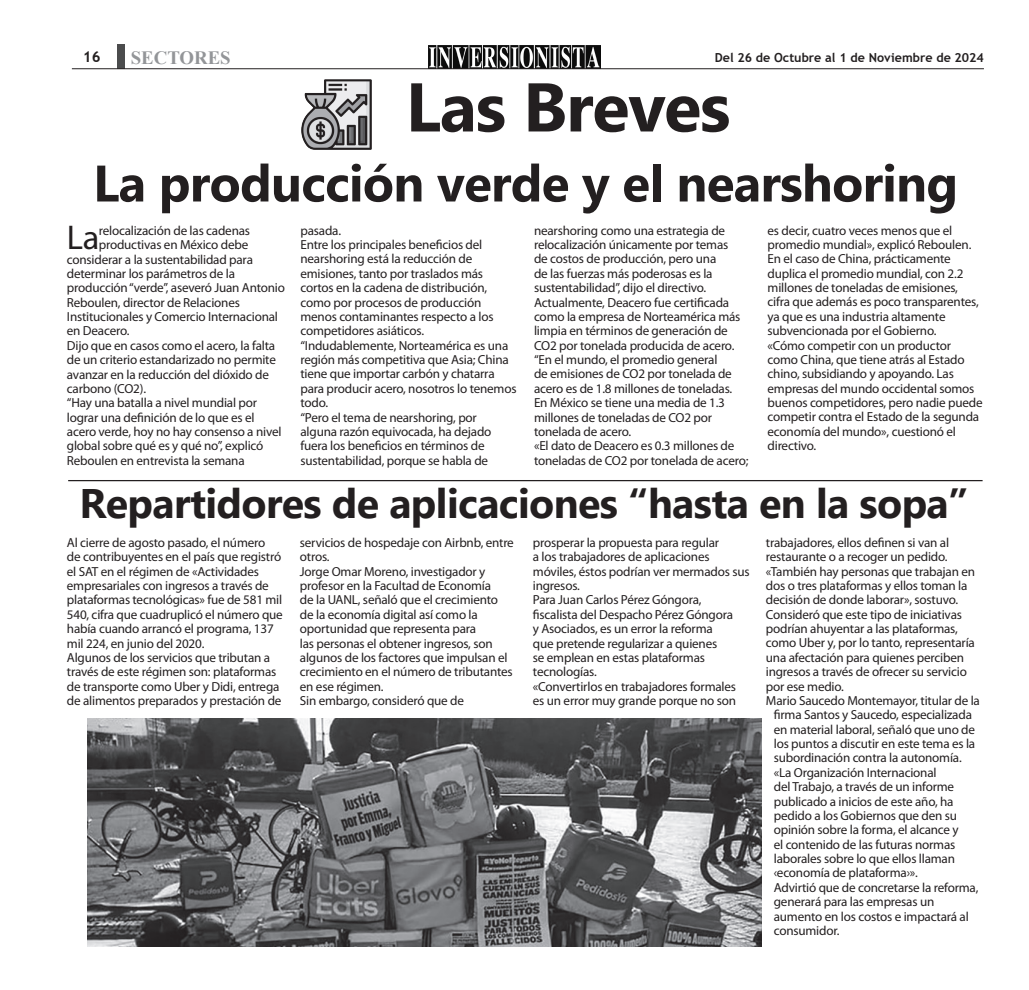
<style>
.page{position:relative;width:1029px;height:990px;background:#fff}
.page>*{position:absolute;margin:0;border:0;box-sizing:border-box;transform-origin:0 0}
.t1{font:700 68.75px "Segoe UI";letter-spacing:-.015em;color:#231f20}
.t2{font:700 51.25px "Segoe UI";letter-spacing:-.015em;color:#231f20}
.t3{font:700 41.25px "Segoe UI";letter-spacing:-.015em;color:#231f20}
.t4{font:34.5px "Myriad Pro";color:#231f20}
.t5{font:700 18.75px "Times New Roman";color:#939598}
.t6{font:700 15px "Trebuchet MS";color:#231f20}
.t7{font:13.12px/14.4px "Myriad Pro";letter-spacing:-.015em;color:#231f20}
.t8{font:700 12.5px "Trebuchet MS";color:#231f20}
</style>
<div class="page">
<div style="left:117px;top:44px;width:7px;height:25px;background:#4b4c4d"></div>
<img style="left:428px;top:46px;width:172px;height:22px">
<hr style="left:72px;top:68px;width:911px;height:1px;background:#231f20">
<img style="left:301px;top:79px;width:71px;height:71px">
<hr style="left:68px;top:480px;width:914px;height:1px;background:#231f20">
<img style="left:87px;top:719px;width:674px;height:227px">
<p class="t6" style="left:83px;top:47px;width:19px">16</p>
<h3 class="t5" style="left:131px;top:44px;width:101px">SECTORES</h3>
<p class="t8" style="left:714px;top:49px;width:270px">Del 26 de Octubre al 1 de Noviembre de 2024</p>
<h1 class="t1" style="left:405px;top:42px;width:326px">Las Breves</h1>
<h2 class="t2" style="left:93px;top:135px;width:866px">La producción verde y el nearshoring</h2>
<h3 class="t4" style="left:67px;top:216px;width:34px">La</h3>
<p class="t7" style="left:99px;top:223px;width:153px">relocalización de las cadenas</p>
<p class="t7" style="left:99px;top:237px;width:151px">productivas en México debe</p>
<p class="t7" style="left:67px;top:252px;width:187px">considerar a la sustentabilidad para</p>
<p class="t7" style="left:67px;top:266px;width:169px">determinar los parámetros de la</p>
<p class="t7" style="left:67px;top:280px;width:219px">producción “verde”, aseveró Juan Antonio</p>
<p class="t7" style="left:67px;top:295px;width:174px">Reboulen, director de Relaciones</p>
<p class="t7" style="left:67px;top:309px;width:212px">Institucionales y Comercio Internacional</p>
<p class="t7" style="left:67px;top:324px;width:64px">en Deacero.</p>
<p class="t7" style="left:67px;top:338px;width:210px">Dijo que en casos como el acero, la falta</p>
<p class="t7" style="left:67px;top:352px;width:210px">de un criterio estandarizado no permite</p>
<p class="t7" style="left:67px;top:367px;width:203px">avanzar en la reducción del dióxido de</p>
<p class="t7" style="left:67px;top:381px;width:81px">carbono (CO2).</p>
<p class="t7" style="left:67px;top:395px;width:192px">“Hay una batalla a nivel mundial por</p>
<p class="t7" style="left:67px;top:410px;width:189px">lograr una definición de lo que es el</p>
<p class="t7" style="left:67px;top:424px;width:216px">acero verde, hoy no hay consenso a nivel</p>
<p class="t7" style="left:67px;top:439px;width:198px">global sobre qué es y qué no”, explicó</p>
<p class="t7" style="left:67px;top:453px;width:179px">Reboulen en entrevista la semana</p>
<p class="t7" style="left:300px;top:223px;width:217px">pasada.<br>Entre los principales beneficios del nearshoring está la reducción de emisiones, tanto por traslados más cortos en la cadena de distribución, como por procesos de producción menos contaminantes respecto a los competidores asiáticos. “Indudablemente, Norteamérica es una región más competitiva que Asia; China tiene que importar carbón y chatarra para producir acero, nosotros lo tenemos todo.<br>“Pero el tema de nearshoring, por alguna razón equivocada, ha dejado fuera los beneficios en términos de sustentabilidad, porque se habla de</p>
<p class="t7" style="left:534px;top:223px;width:216px">nearshoring como una estrategia de relocalización únicamente por temas<br>de costos de producción, pero una<br>de las fuerzas más poderosas es la sustentabilidad”, dijo el directivo.<br>Actualmente, Deacero fue certificada como la empresa de Norteamérica más limpia en términos de generación de CO2 por tonelada producida de acero. “En el mundo, el promedio general<br>de emisiones de CO2 por tonelada de acero es de 1.8 millones de toneladas.<br>En México se tiene una media de 1.3 millones de toneladas de CO2 por tonelada de acero.<br>«El dato de Deacero es 0.3 millones de toneladas de CO2 por tonelada de acero;</p>
<p class="t7" style="left:767px;top:223px;width:216px">es decir, cuatro veces menos que el promedio mundial», explicó Reboulen.<br>En el caso de China, prácticamente duplica el promedio mundial, con 2.2 millones de toneladas de emisiones, cifra que además es poco transparentes, ya que es una industria altamente subvencionada por el Gobierno.<br>«Cómo competir con un productor como China, que tiene atrás al Estado chino, subsidiando y apoyando. Las empresas del mundo occidental somos buenos competidores, pero nadie puede competir contra el Estado de la segunda economía del mundo», cuestionó el directivo.</p>
<h3 class="t3" style="left:79px;top:464px;width:890px">Repartidores de aplicaciones “hasta en la sopa”</h3>
<p class="t7" style="left:67px;top:535px;width:217px">Al cierre de agosto pasado, el número<br>de contribuyentes en el país que registró el SAT en el régimen de «Actividades empresariales con ingresos a través de plataformas tecnológicas» fue de 581 mil 540, cifra que cuadruplicó el número que había cuando arrancó el programa, 137 mil 224, en junio del 2020.<br>Algunos de los servicios que tributan a través de este régimen son: plataformas de transporte como Uber y Didi, entrega de alimentos preparados y prestación de</p>
<p class="t7" style="left:300px;top:535px;width:215px">servicios de hospedaje con Airbnb, entre otros.<br>Jorge Omar Moreno, investigador y profesor en la Facultad de Economía<br>de la UANL, señaló que el crecimiento de la economía digital así como la oportunidad que representa para<br>las personas el obtener ingresos, son algunos de los factores que impulsan el crecimiento en el número de tributantes en ese régimen.<br>Sin embargo, consideró que de</p>
<p class="t7" style="left:532px;top:535px;width:218px">prosperar la propuesta para regular<br>a los trabajadores de aplicaciones móviles, éstos podrían ver mermados sus ingresos.<br>Para Juan Carlos Pérez Góngora, fiscalista del Despacho Pérez Góngora<br>y Asociados, es un error la reforma<br>que pretende regularizar a quienes<br>se emplean en estas plataformas tecnologías.<br>«Convertirlos en trabajadores formales es un error muy grande porque no son</p>
<p class="t7" style="left:765px;top:535px;width:185px">trabajadores, ellos definen si van al</p>
<p class="t7" style="left:765px;top:549px;width:183px">restaurante o a recoger un pedido.</p>
<p class="t7" style="left:765px;top:564px;width:211px">«También hay personas que trabajan en</p>
<p class="t7" style="left:765px;top:578px;width:203px">dos o tres plataformas y ellos toman la</p>
<p class="t7" style="left:765px;top:593px;width:194px">decisión de donde laborar», sostuvo.</p>
<p class="t7" style="left:765px;top:607px;width:197px">Consideró que este tipo de iniciativas</p>
<p class="t7" style="left:765px;top:621px;width:193px">podrían ahuyentar a las plataformas,</p>
<p class="t7" style="left:765px;top:636px;width:210px">como Uber y, por lo tanto, representaría</p>
<p class="t7" style="left:765px;top:650px;width:199px">una afectación para quienes perciben</p>
<p class="t7" style="left:765px;top:664px;width:202px">ingresos a través de ofrecer su servicio</p>
<p class="t7" style="left:765px;top:679px;width:79px">por ese medio.</p>
<p class="t7" style="left:765px;top:693px;width:215px">Mario Saucedo Montemayor, titular de la</p>
<p class="t7" style="left:773px;top:708px;width:200px">firma Santos y Saucedo, especializada</p>
<p class="t7" style="left:773px;top:722px;width:203px">en material laboral, señaló que uno de</p>
<p class="t7" style="left:773px;top:736px;width:203px">los puntos a discutir en este tema es la</p>
<p class="t7" style="left:773px;top:751px;width:189px">subordinación contra la autonomía.</p>
<p class="t7" style="left:773px;top:765px;width:164px">«La Organización Internacional</p>
<p class="t7" style="left:773px;top:779px;width:182px">del Trabajo, a través de un informe</p>
<p class="t7" style="left:773px;top:794px;width:181px">publicado a inicios de este año, ha</p>
<p class="t7" style="left:773px;top:808px;width:185px">pedido a los Gobiernos que den su</p>
<p class="t7" style="left:773px;top:823px;width:186px">opinión sobre la forma, el alcance y</p>
<p class="t7" style="left:773px;top:837px;width:183px">el contenido de las futuras normas</p>
<p class="t7" style="left:773px;top:851px;width:183px">laborales sobre lo que ellos llaman</p>
<p class="t7" style="left:773px;top:866px;width:145px">‹economía de plataforma›».</p>
<p class="t7" style="left:773px;top:880px;width:206px">Advirtió que de concretarse la reforma,</p>
<p class="t7" style="left:773px;top:894px;width:162px">generará para las empresas un</p>
<p class="t7" style="left:773px;top:909px;width:196px">aumento en los costos e impactará al</p>
<p class="t7" style="left:773px;top:923px;width:67px">consumidor.</p>
</div>
